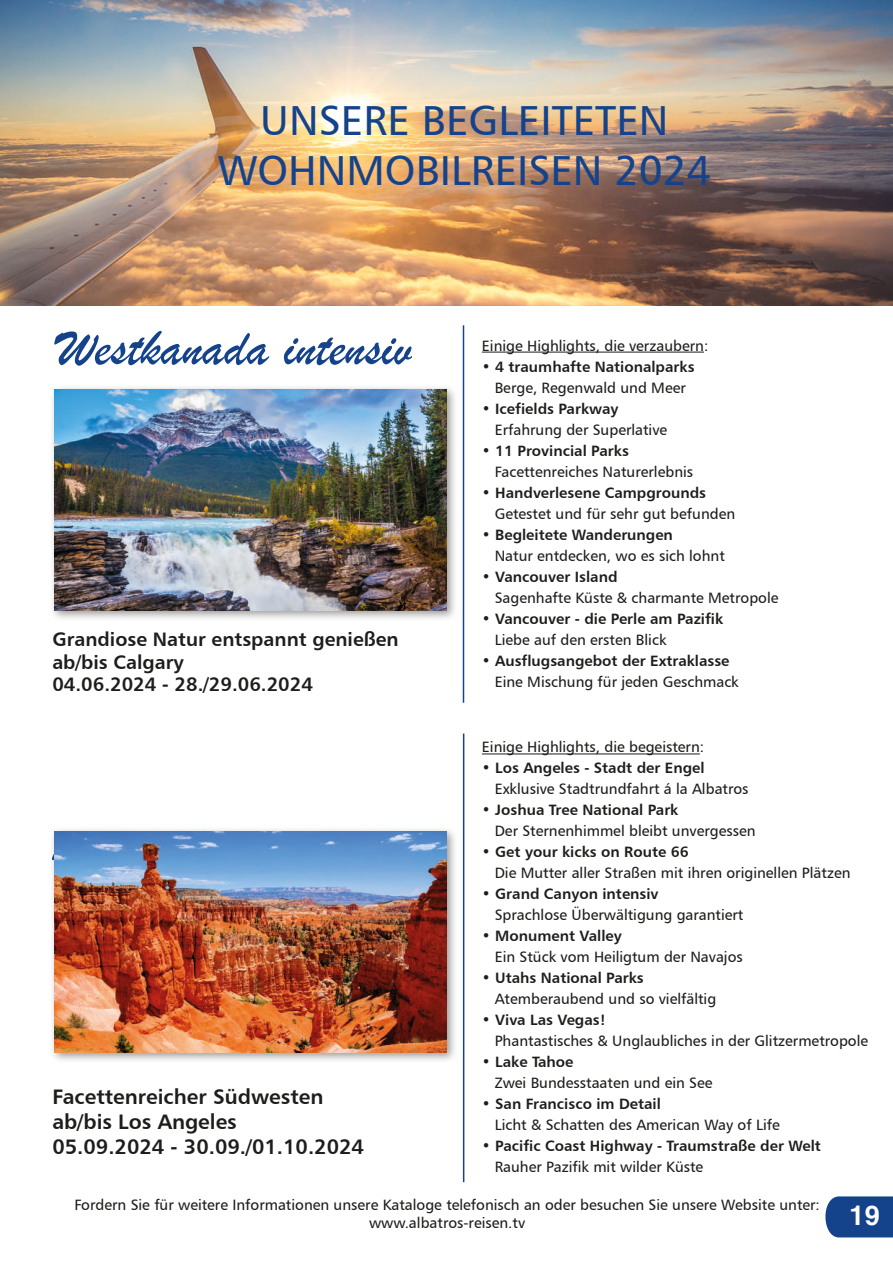
<style>
.page{position:relative;width:893px;height:1263px;background:#fff}
.page>*{position:absolute;margin:0;border:0;box-sizing:border-box;transform-origin:0 0}
.t1{font:54px "Brush Script";color:#15438b}
.t2{font:42px/50.4px "Humanist 777 BT Roman B";color:#15438b;text-align:center}
.t3{font:700 27px "Helvetica";color:#fff}
.t4{font:21px/25.2px "Humanist 777 BT Bold B";color:#1d1d1b}
.t5{font:19.5px/22.5px "Humanist 777 BT Bold B";color:#1d1d1b}
.t6{font:15px/18px "Humanist 777 BT Roman B";color:#1d1d1b;text-align:center}
.t7{font:15px "Humanist 777 BT Bold B";color:#1d1d1b}
</style>
<div class="page">
<img style="left:0;top:0;width:893px;height:305px">
<hr style="left:482px;top:753px;width:218px;height:1px;background:#1d1d1b">
<hr style="left:482px;top:352px;width:222px;height:1px;background:#1d1d1b">
<hr style="left:463px;top:733px;width:1px;height:449px;background:#15438b">
<hr style="left:463px;top:325px;width:1px;height:378px;background:#15438b">
<div style="left:49px;top:384px;width:409px;height:237px;background:#1d1d1b;opacity:.45"></div>
<img style="left:54px;top:389px;width:392px;height:221px">
<div style="left:49px;top:826px;width:409px;height:238px;background:#1d1d1b;opacity:.45"></div>
<img style="left:54px;top:831px;width:392px;height:221px">
<svg style="left:825px;top:1196px;width:68px;height:41px;background:#224d91"></svg>
<h2 class="t2" style="left:218px;top:94px;width:495px">UNSERE BEGLEITETEN<br>WOHNMOBILREISEN 2024</h2>
<h1 class="t1" style="left:56px;top:315px;width:357px">Westkanada intensiv</h1>
<h3 class="t5" style="left:52px;top:628px;width:348px">Grandiose Natur entspannt genießen ab/bis Calgary<br>04.06.2024 - 28./29.06.2024</h3>
<h3 class="t4" style="left:52px;top:1083px;width:313px">Facettenreicher Südwesten ab/bis Los Angeles<br>05.09.2024 - 30.09./01.10.2024</h3>
<p class="t6" style="left:482px;top:336px;width:228px">Einige Highlights, die verzaubern:</p>
<p class="t7" style="left:482px;top:357px;width:214px">• 4 traumhafte Nationalparks</p>
<p class="t6" style="left:495px;top:378px;width:193px">Berge, Regenwald und Meer</p>
<p class="t7" style="left:482px;top:399px;width:138px">• Icefields Parkway</p>
<p class="t6" style="left:495px;top:420px;width:174px">Erfahrung der Superlative</p>
<p class="t7" style="left:482px;top:441px;width:148px">• 11 Provincial Parks</p>
<p class="t6" style="left:495px;top:462px;width:200px">Facettenreiches Naturerlebnis</p>
<p class="t7" style="left:482px;top:483px;width:226px">• Handverlesene Campgrounds</p>
<p class="t6" style="left:495px;top:504px;width:242px">Getestet und für sehr gut befunden</p>
<p class="t7" style="left:482px;top:525px;width:193px">• Begleitete Wanderungen</p>
<p class="t6" style="left:495px;top:546px;width:232px">Natur entdecken, wo es sich lohnt</p>
<p class="t7" style="left:482px;top:567px;width:137px">• Vancouver Island</p>
<p class="t6" style="left:495px;top:588px;width:285px">Sagenhafte Küste &amp; charmante Metropole</p>
<p class="t7" style="left:482px;top:609px;width:243px">• Vancouver - die Perle am Pazifik</p>
<p class="t6" style="left:495px;top:630px;width:173px">Liebe auf den ersten Blick</p>
<p class="t7" style="left:482px;top:651px;width:249px">• Ausflugsangebot der Extraklasse</p>
<p class="t6" style="left:495px;top:672px;width:246px">Eine Mischung für jeden Geschmack</p>
<p class="t6" style="left:482px;top:738px;width:224px">Einige Highlights, die begeistern:</p>
<p class="t7" style="left:482px;top:759px;width:224px">• Los Angeles - Stadt der Engel</p>
<p class="t6" style="left:495px;top:780px;width:255px">Exklusive Stadtrundfahrt á la Albatros</p>
<p class="t7" style="left:482px;top:801px;width:198px">• Joshua Tree National Park</p>
<p class="t6" style="left:495px;top:822px;width:262px">Der Sternenhimmel bleibt unvergessen</p>
<p class="t7" style="left:482px;top:843px;width:208px">• Get your kicks on Route 66</p>
<p class="t6" style="left:495px;top:864px;width:357px">Die Mutter aller Straßen mit ihren originellen Plätzen</p>
<p class="t7" style="left:482px;top:885px;width:178px">• Grand Canyon intensiv</p>
<p class="t6" style="left:495px;top:906px;width:250px">Sprachlose Überwältigung garantiert</p>
<p class="t7" style="left:482px;top:927px;width:141px">• Monument Valley</p>
<p class="t6" style="left:495px;top:948px;width:250px">Ein Stück vom Heiligtum der Navajos</p>
<p class="t7" style="left:482px;top:969px;width:163px">• Utahs National Parks</p>
<p class="t6" style="left:495px;top:990px;width:223px">Atemberaubend und so vielfältig</p>
<p class="t7" style="left:482px;top:1011px;width:125px">• Viva Las Vegas!</p>
<p class="t6" style="left:495px;top:1032px;width:375px">Phantastisches &amp; Unglaubliches in der Glitzermetropole</p>
<p class="t7" style="left:482px;top:1053px;width:93px">• Lake Tahoe</p>
<p class="t6" style="left:495px;top:1074px;width:219px">Zwei Bundesstaaten und ein See</p>
<p class="t7" style="left:482px;top:1095px;width:181px">• San Francisco im Detail</p>
<p class="t6" style="left:495px;top:1116px;width:287px">Licht &amp; Schatten des American Way of Life</p>
<p class="t7" style="left:482px;top:1137px;width:340px">• Pacific Coast Highway - Traumstraße der Welt</p>
<p class="t6" style="left:495px;top:1158px;width:210px">Rauher Pazifik mit wilder Küste</p>
<p class="t6" style="left:74px;top:1195px;width:747px">Fordern Sie für weitere Informationen unsere Kataloge telefonisch an oder besuchen Sie unsere Website unter: www.albatros-reisen.tv</p>
<h3 class="t3" style="left:850px;top:1198px;width:32px">19</h3>
</div>
